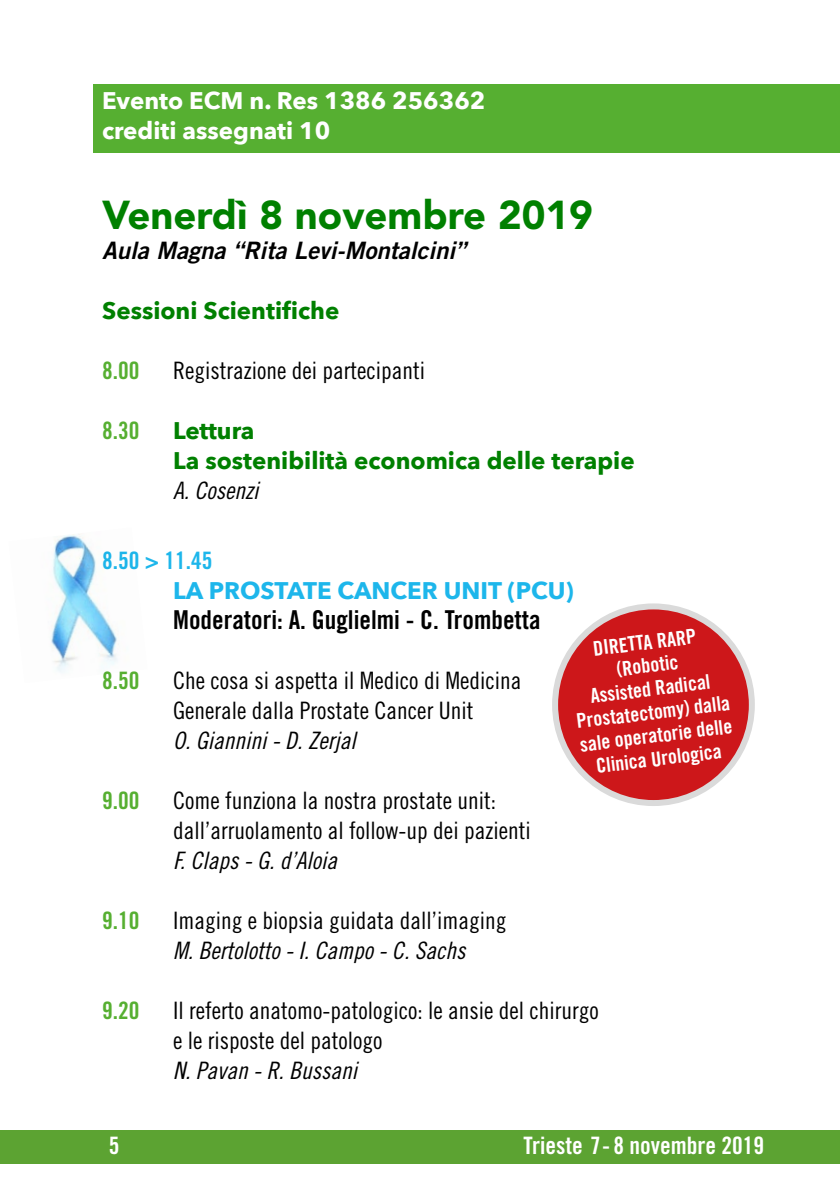
<style>
.page{position:relative;width:840px;height:1191px;background:#fff}
.page>*{position:absolute;margin:0;border:0;box-sizing:border-box;transform-origin:0 0}
.t1{font:900 40px "Avenir LT Std";color:#008000}
.t2{font:26px "Trade Gothic LT Std Bd Cn 20";color:#000}
.t3{font:24px/30px "Trade Gothic LT Std Cn 18";color:#000}
.t4{font:24px "Trade Gothic LT Std Cn 18 Obl";color:#000}
.t5{font:700 24px/30px "Avenir Next";color:#008000}
.t6{font:700 24px/30px "Avenir Next";color:#fff}
.t7{font:24px "Trade Gothic LT Std Bd 2 Obl";color:#000}
.t8{font:700 24px "Avenir Next";color:#1db6eb}
.t9{font:24px "Trade Gothic LT Std Bd Cn 20";color:#56af31}
.t10{font:24px "Trade Gothic LT Std Bd Cn 20";color:#fff}
.t11{font:24px "Trade Gothic LT Std Bd Cn 20";color:#1db6eb}
.t12{font:20.2px/23.4px "Trade Gothic LT Std Bd Cn 20";color:#fff;text-align:center}
</style>
<div class="page">
<div style="left:0;top:1130px;width:839px;height:34px;background:#5ca332"></div>
<div style="left:93px;top:84px;width:746px;height:69px;background:#56af31"></div>
<div style="left:554px;top:606px;width:197px;height:197px;background:#cd171a;border-radius:50%"></div>
<div style="left:551px;top:603px;width:203px;height:203px;border:6px solid #dadada;border-radius:50%"></div>
<img style="left:51px;top:534px;width:66px;height:139px">
<p class="t6" style="left:102px;top:85px;width:384px">Evento ECM n. Res 1386 256362 crediti assegnati 10</p>
<h1 class="t1" style="left:102px;top:191px;width:492px">Venerdì 8 novembre 2019</h1>
<p class="t7" style="left:102px;top:236px;width:365px">Aula Magna “Rita Levi-Montalcini”</p>
<p class="t5" style="left:102px;top:295px;width:238px">Sessioni Scientifiche</p>
<p class="t9" style="left:102px;top:356px;width:39px">8.00</p>
<p class="t3" style="left:173px;top:355px;width:253px">Registrazione dei partecipanti</p>
<p class="t9" style="left:102px;top:416px;width:39px">8.30</p>
<p class="t5" style="left:173px;top:415px;width:463px">Lettura<br>La sostenibilità economica delle terapie</p>
<p class="t4" style="left:173px;top:476px;width:87px">A. Cosenzi</p>
<p class="t11" style="left:102px;top:546px;width:112px">8.50 &gt; 11.45</p>
<p class="t8" style="left:173px;top:570px;width:402px">LA PROSTATE CANCER UNIT (PCU)</p>
<p class="t2" style="left:173px;top:604px;width:369px">Moderatori: A. Guglielmi - C. Trombetta</p>
<p class="t9" style="left:102px;top:666px;width:39px">8.50</p>
<p class="t3" style="left:173px;top:665px;width:349px">Che cosa si aspetta il Medico di Medicina<br>Generale dalla Prostate Cancer Unit</p>
<p class="t4" style="left:173px;top:726px;width:184px">O. Giannini - D. Zerjal</p>
<p class="t9" style="left:102px;top:786px;width:39px">9.00</p>
<p class="t3" style="left:173px;top:785px;width:359px">Come funziona la nostra prostate unit: dall’arruolamento al follow-up dei pazienti</p>
<p class="t4" style="left:173px;top:846px;width:165px">F. Claps - G. d’Aloia</p>
<p class="t9" style="left:102px;top:906px;width:39px">9.10</p>
<p class="t3" style="left:173px;top:905px;width:335px">Imaging e biopsia guidata dall’imaging</p>
<p class="t4" style="left:173px;top:936px;width:293px">M. Bertolotto - I. Campo - C. Sachs</p>
<p class="t9" style="left:102px;top:996px;width:39px">9.20</p>
<p class="t3" style="left:173px;top:995px;width:427px">Il referto anatomo-patologico: le ansie del chirurgo e le risposte del patologo</p>
<p class="t4" style="left:173px;top:1056px;width:185px">N. Pavan - R. Bussani</p>
<p class="t12" style="left:566px;top:640px;width:156px;rotate:-7deg">DIRETTA RARP (Robotic<br>Assisted Radical<br>Prostatectomy) dalla sale operatorie delle<br>Clinica Urologica</p>
<p class="t10" style="left:109px;top:1131px;width:12px">5</p>
<p class="t10" style="left:523px;top:1131px;width:242px">Trieste 7 - 8 novembre 2019</p>
</div>
